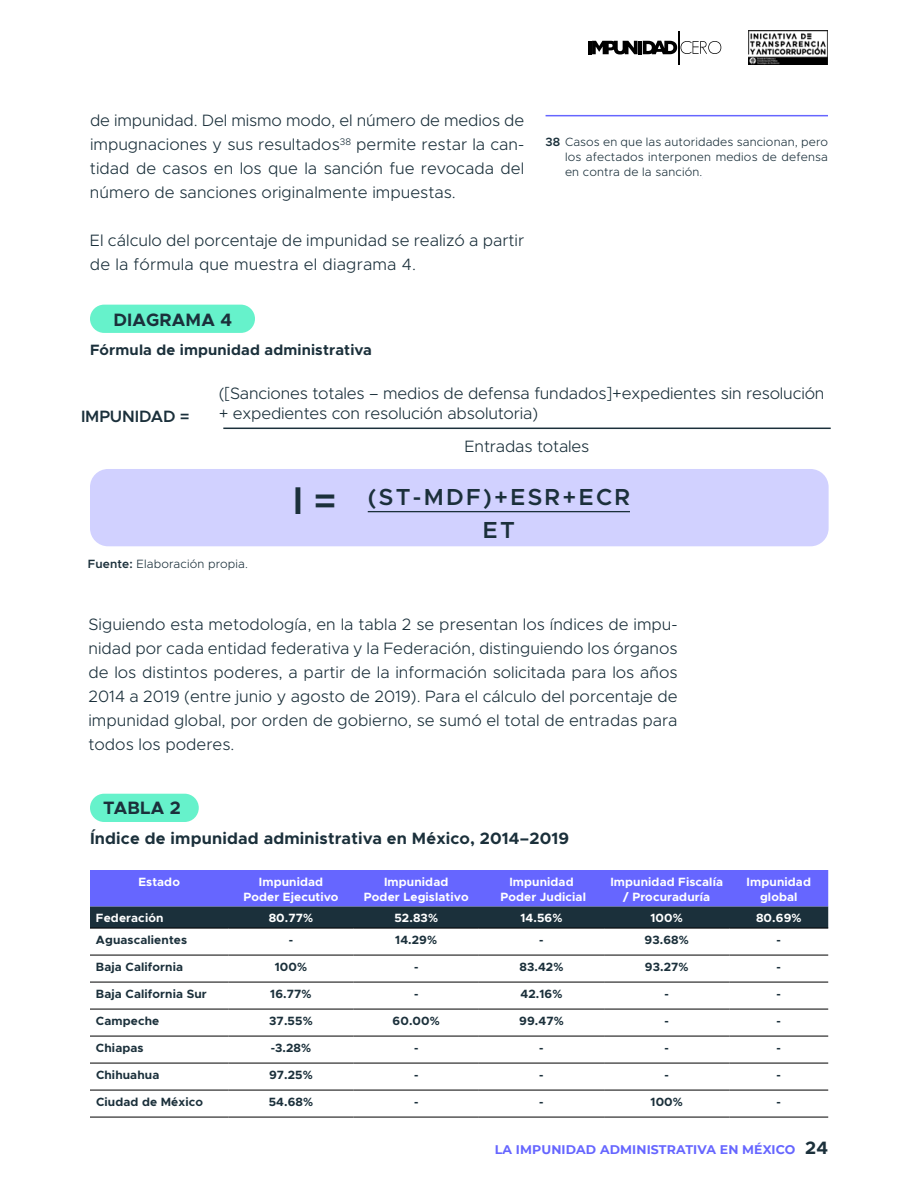
<style>
.page{position:relative;width:918px;height:1188px;background:#fff}
.page>*{position:absolute;margin:0;border:0;box-sizing:border-box;transform-origin:0 0}
.t1{font:600 23.25px/33.3px "Metropolis";letter-spacing:.1em;color:#1b303b}
.t2{font:700 18px "Metropolis";letter-spacing:.01em;color:#1b303b}
.t3{font:300 16.5px/24px "Metropolis";color:#1b303b;text-align:justify}
.t4{font:700 16.5px "Metropolis";letter-spacing:.01em;color:#1b303b}
.t5{font:600 16.5px "Metropolis";letter-spacing:-.01em;color:#1b303b}
.t6{font:700 15px "Metropolis";letter-spacing:.01em;color:#1b303b}
.t7{font:700 12.45px "Montserrat";letter-spacing:.01em;color:#66f}
.t8{font:700 12px "Metropolis";letter-spacing:.01em;color:#1b303b}
.t9{font:700 12px/15px "Metropolis";letter-spacing:.01em;color:#fff;text-align:center}
.t10{font:300 12px/15px "Metropolis";letter-spacing:.01em;color:#1b303b;text-align:justify}
.s1{font-weight:600}
.s2{font-size:38.85px}
.s3{font-family:"Metropolis";font-size:18px;color:#1b303b}
</style>
<div class="page">
<img style="left:748px;top:31px;width:80px;height:33px">
<hr style="left:588px;top:41px;width:4px;height:13px;background:#000">
<svg style="left:592px;top:41px;width:129px;height:14px"></svg>
<hr style="left:678px;top:31px;width:1px;height:33px;background:#000">
<div style="left:90px;top:469px;width:739px;height:77px;background:#d1d1ff;border-radius:18px"></div>
<hr style="left:546px;top:115px;width:282px;height:1px;background:#66f">
<div style="left:90px;top:305px;width:165px;height:28px;background:#66f2cb;border-radius:14px"></div>
<div style="left:90px;top:794px;width:109px;height:28px;background:#66f2cb;border-radius:14px"></div>
<hr style="left:223px;top:428px;width:608px;height:1px;background:#1b303b">
<hr style="left:368px;top:511px;width:262px;height:1px;background:#1b303b">
<svg style="left:90px;top:870px;width:738px;height:58px;background:#4a52b6"></svg>
<hr style="left:90px;top:928px;width:138px;height:1px;background:#000">
<hr style="left:228px;top:928px;width:126px;height:1px;background:#000">
<hr style="left:354px;top:928px;width:125px;height:1px;background:#000">
<hr style="left:479px;top:928px;width:125px;height:1px;background:#000">
<hr style="left:604px;top:928px;width:125px;height:1px;background:#000">
<hr style="left:729px;top:928px;width:99px;height:1px;background:#000">
<hr style="left:90px;top:955px;width:138px;height:1px;background:#000">
<hr style="left:228px;top:955px;width:126px;height:1px;background:#000">
<hr style="left:354px;top:955px;width:125px;height:1px;background:#000">
<hr style="left:479px;top:955px;width:125px;height:1px;background:#000">
<hr style="left:604px;top:955px;width:125px;height:1px;background:#000">
<hr style="left:729px;top:955px;width:99px;height:1px;background:#000">
<hr style="left:90px;top:982px;width:138px;height:1px;background:#000">
<hr style="left:228px;top:982px;width:126px;height:1px;background:#000">
<hr style="left:354px;top:982px;width:125px;height:1px;background:#000">
<hr style="left:479px;top:982px;width:125px;height:1px;background:#000">
<hr style="left:604px;top:982px;width:125px;height:1px;background:#000">
<hr style="left:729px;top:982px;width:99px;height:1px;background:#000">
<hr style="left:90px;top:1009px;width:138px;height:1px;background:#000">
<hr style="left:228px;top:1009px;width:126px;height:1px;background:#000">
<hr style="left:354px;top:1009px;width:125px;height:1px;background:#000">
<hr style="left:479px;top:1009px;width:125px;height:1px;background:#000">
<hr style="left:604px;top:1009px;width:125px;height:1px;background:#000">
<hr style="left:729px;top:1009px;width:99px;height:1px;background:#000">
<hr style="left:90px;top:1036px;width:138px;height:1px;background:#000">
<hr style="left:228px;top:1036px;width:126px;height:1px;background:#000">
<hr style="left:354px;top:1036px;width:125px;height:1px;background:#000">
<hr style="left:479px;top:1036px;width:125px;height:1px;background:#000">
<hr style="left:604px;top:1036px;width:125px;height:1px;background:#000">
<hr style="left:729px;top:1036px;width:99px;height:1px;background:#000">
<hr style="left:90px;top:1063px;width:138px;height:1px;background:#000">
<hr style="left:228px;top:1063px;width:126px;height:1px;background:#000">
<hr style="left:354px;top:1063px;width:125px;height:1px;background:#000">
<hr style="left:479px;top:1063px;width:125px;height:1px;background:#000">
<hr style="left:604px;top:1063px;width:125px;height:1px;background:#000">
<hr style="left:729px;top:1063px;width:99px;height:1px;background:#000">
<hr style="left:90px;top:1090px;width:138px;height:1px;background:#000">
<hr style="left:228px;top:1090px;width:126px;height:1px;background:#000">
<hr style="left:354px;top:1090px;width:125px;height:1px;background:#000">
<hr style="left:479px;top:1090px;width:125px;height:1px;background:#000">
<hr style="left:604px;top:1090px;width:125px;height:1px;background:#000">
<hr style="left:729px;top:1090px;width:99px;height:1px;background:#000">
<hr style="left:90px;top:1117px;width:138px;height:1px;background:#000">
<hr style="left:228px;top:1117px;width:126px;height:1px;background:#000">
<hr style="left:354px;top:1117px;width:125px;height:1px;background:#000">
<hr style="left:479px;top:1117px;width:125px;height:1px;background:#000">
<hr style="left:604px;top:1117px;width:125px;height:1px;background:#000">
<hr style="left:729px;top:1117px;width:99px;height:1px;background:#000">
<p class="t3" style="left:90px;top:108px;width:436px">de impunidad. Del mismo modo, el número de medios de impugnaciones y sus resultados<sup>38</sup> permite restar la can&shy;tidad de casos en los que la sanción fue revocada del número de sanciones originalmente impuestas.</p>
<p class="t3" style="left:90px;top:228px;width:436px">El cálculo del porcentaje de impunidad se realizó a partir de la fórmula que muestra el diagrama 4.</p>
<p class="t2" style="left:113px;top:309px;width:120px">DIAGRAMA 4</p>
<p class="t6" style="left:90px;top:340px;width:284px">Fórmula de impunidad administrativa</p>
<p class="t10" style="left:565px;top:135px;width:264px;text-indent:-20px"><span class="s1">38</span> Casos en que las autoridades sancionan, pero los afectados interponen medios de defensa en contra de la sanción.</p>
<p class="t5" style="left:81px;top:406px;width:110px">IMPUNIDAD =</p>
<p class="t3" style="left:219px;top:384px;width:607px;line-height:19.5px">([Sanciones totales – medios de defensa fundados]+expedientes sin resolución + expedientes con resolución absolutoria)</p>
<p class="t3" style="left:465px;top:434px;width:126px">Entradas totales</p>
<h1 class="t1" style="left:483px;top:480px;width:149px;text-indent:-190px"><span class="s2">I =</span> (ST-MDF)+ESR+ECR<br>ET</h1>
<p class="t10" style="left:88px;top:556px;width:162px"><span class="s1">Fuente:</span> Elaboración propia.</p>
<p class="t3" style="left:88px;top:612px;width:591px">Siguiendo esta metodología, en la tabla 2 se presentan los índices de impu&shy;nidad por cada entidad federativa y la Federación, distinguiendo los órganos de los distintos poderes, a partir de la información solicitada para los años 2014 a 2019 (entre junio y agosto de 2019). Para el cálculo del porcentaje de impunidad global, por orden de gobierno, se sumó el total de entradas para todos los poderes.</p>
<p class="t2" style="left:103px;top:796px;width:79px">TABLA 2</p>
<p class="t4" style="left:90px;top:827px;width:481px">Índice de impunidad administrativa en México, 2014–2019</p>
<p class="t9" style="left:138px;top:874px;width:43px">Estado</p>
<p class="t9" style="left:243px;top:874px;width:97px">Impunidad<br>Poder Ejecutivo</p>
<p class="t9" style="left:364px;top:874px;width:106px">Impunidad<br>Poder Legislativo</p>
<p class="t9" style="left:500px;top:874px;width:87px">Impunidad<br>Poder Judicial</p>
<p class="t9" style="left:610px;top:874px;width:114px">Impunidad Fiscalía / Procuraduría</p>
<p class="t9" style="left:747px;top:874px;width:66px">Impunidad global</p>
<p class="t9" style="left:96px;top:910px;width:69px">Federación</p>
<p class="t9" style="left:269px;top:910px;width:46px">80.77%</p>
<p class="t9" style="left:394px;top:910px;width:45px">52.83%</p>
<p class="t9" style="left:520px;top:910px;width:44px">14.56%</p>
<p class="t9" style="left:651px;top:910px;width:34px">100%</p>
<p class="t9" style="left:756px;top:910px;width:47px">80.69%</p>
<p class="t8" style="left:96px;top:932px;width:93px">Aguascalientes</p>
<p class="t8" style="left:289px;top:932px;width:6px">-</p>
<p class="t8" style="left:395px;top:932px;width:43px">14.29%</p>
<p class="t8" style="left:539px;top:932px;width:6px">-</p>
<p class="t8" style="left:645px;top:932px;width:46px">93.68%</p>
<p class="t8" style="left:777px;top:932px;width:6px">-</p>
<p class="t8" style="left:96px;top:959px;width:89px">Baja California</p>
<p class="t8" style="left:275px;top:959px;width:34px">100%</p>
<p class="t8" style="left:414px;top:959px;width:6px">-</p>
<p class="t8" style="left:519px;top:959px;width:45px">83.42%</p>
<p class="t8" style="left:645px;top:959px;width:45px">93.27%</p>
<p class="t8" style="left:777px;top:959px;width:6px">-</p>
<p class="t8" style="left:96px;top:986px;width:112px">Baja California Sur</p>
<p class="t8" style="left:270px;top:986px;width:43px">16.77%</p>
<p class="t8" style="left:414px;top:986px;width:6px">-</p>
<p class="t8" style="left:521px;top:986px;width:43px">42.16%</p>
<p class="t8" style="left:665px;top:986px;width:6px">-</p>
<p class="t8" style="left:777px;top:986px;width:6px">-</p>
<p class="t8" style="left:96px;top:1013px;width:65px">Campeche</p>
<p class="t8" style="left:269px;top:1013px;width:45px">37.55%</p>
<p class="t8" style="left:393px;top:1013px;width:49px">60.00%</p>
<p class="t8" style="left:519px;top:1013px;width:46px">99.47%</p>
<p class="t8" style="left:665px;top:1013px;width:6px">-</p>
<p class="t8" style="left:777px;top:1013px;width:6px">-</p>
<p class="t8" style="left:96px;top:1040px;width:49px">Chiapas</p>
<p class="t8" style="left:271px;top:1040px;width:42px">-3.28%</p>
<p class="t8" style="left:414px;top:1040px;width:6px">-</p>
<p class="t8" style="left:539px;top:1040px;width:6px">-</p>
<p class="t8" style="left:665px;top:1040px;width:6px">-</p>
<p class="t8" style="left:777px;top:1040px;width:6px">-</p>
<p class="t8" style="left:96px;top:1067px;width:65px">Chihuahua</p>
<p class="t8" style="left:269px;top:1067px;width:45px">97.25%</p>
<p class="t8" style="left:414px;top:1067px;width:6px">-</p>
<p class="t8" style="left:539px;top:1067px;width:6px">-</p>
<p class="t8" style="left:665px;top:1067px;width:6px">-</p>
<p class="t8" style="left:777px;top:1067px;width:6px">-</p>
<p class="t8" style="left:96px;top:1094px;width:108px">Ciudad de México</p>
<p class="t8" style="left:269px;top:1094px;width:46px">54.68%</p>
<p class="t8" style="left:414px;top:1094px;width:6px">-</p>
<p class="t8" style="left:539px;top:1094px;width:6px">-</p>
<p class="t8" style="left:651px;top:1094px;width:34px">100%</p>
<p class="t8" style="left:777px;top:1094px;width:6px">-</p>
<p class="t7" style="left:495px;top:1141px;width:335px">LA IMPUNIDAD ADMINISTRATIVA EN MÉXICO <span class="s3">24</span></p>
</div>
